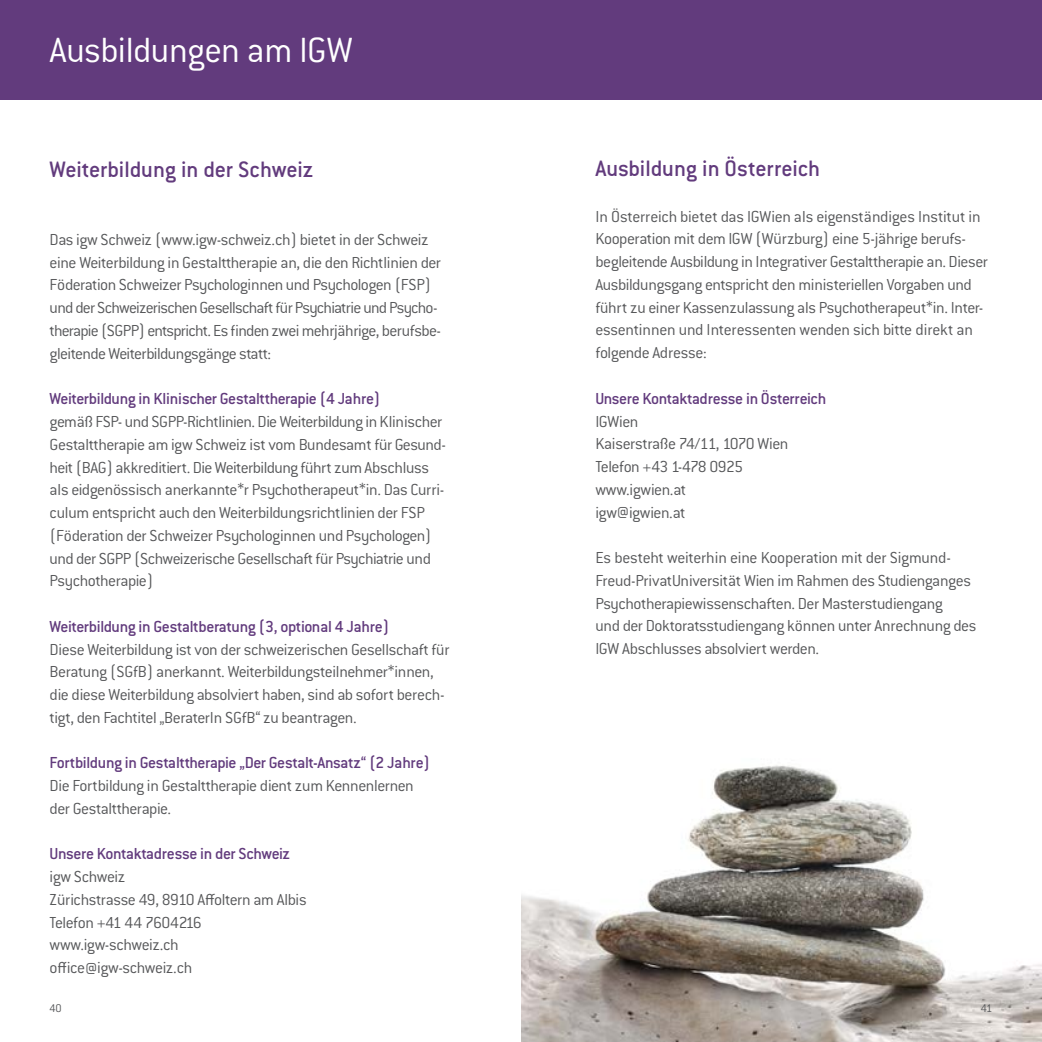
<style>
.page{position:relative;width:1042px;height:1042px;background:#fff}
.page>*{position:absolute;margin:0;border:0;box-sizing:border-box;transform-origin:0 0}
.t1{font:300 38.5px "Conduit ITC Std";letter-spacing:-.015em;color:#fff}
.t2{font:500 24.5px "Conduit ITC Std";letter-spacing:-.005em;color:#623b7d}
.Copy{font:300 17.5px/22.8px "Conduit ITC Std";letter-spacing:-.025em;color:#57585a}
.Copy_bold{font:500 17.5px "Conduit ITC Std";letter-spacing:-.025em;color:#623b7d}
.Copy-2{font:300 12.25px "Conduit ITC Std";color:#57585a}
</style>
<div class="page">
<img style="left:521px;top:765px;width:521px;height:277px">
<div style="left:0;top:0;width:1042px;height:99px;background:#623b7d"></div>
<p class="t1" style="left:50px;top:27px;width:305px">Ausbildungen am IGW</p>
<p class="t2" style="left:50px;top:154px;width:265px">Weiterbildung in der Schweiz</p>
<p class="Copy" style="left:50px;top:228px;width:393px">Das igw Schweiz (www.igw-schweiz.ch) bietet in der Schweiz eine Weiterbildung in Gestalttherapie an, die den Richtlinien der Föderation Schweizer Psychologinnen und Psychologen (FSP) und der Schweizerischen Gesellschaft für Psychiatrie und Psycho&shy;therapie (SGPP) entspricht. Es finden zwei mehrjährige, berufsbe&shy;gleitende Weiterbildungsgänge statt:</p>
<p class="Copy_bold" style="left:50px;top:388px;width:332px">Weiterbildung in Klinischer Gestalttherapie (4 Jahre)</p>
<p class="Copy" style="left:50px;top:410px;width:398px">gemäß FSP- und SGPP-Richtlinien. Die Weiterbildung in Klinischer Gestalttherapie am igw Schweiz ist vom Bundesamt für Gesund&shy;heit (BAG) akkreditiert. Die Weiterbildung führt zum Abschluss als eidgenössisch anerkannte*r Psychotherapeut*in. Das Curri&shy;culum entspricht auch den Weiterbildungsrichtlinien der FSP (Föderation der Schweizer Psychologinnen und Psychologen) und der SGPP (Schweizerische Gesellschaft für Psychiatrie und Psychotherapie)</p>
<p class="Copy_bold" style="left:50px;top:616px;width:341px">Weiterbildung in Gestaltberatung (3, optional 4 Jahre)</p>
<p class="Copy" style="left:50px;top:637px;width:401px">Diese Weiterbildung ist von der schweizerischen Gesellschaft für Beratung (SGfB) anerkannt. Weiterbildungsteilnehmer*innen, die diese Weiterbildung absolviert haben, sind ab sofort berech&shy;tigt, den Fachtitel „BeraterIn SGfB“ zu beantragen.</p>
<p class="Copy_bold" style="left:50px;top:752px;width:382px">Fortbildung in Gestalttherapie „Der Gestalt-Ansatz“ (2 Jahre)</p>
<p class="Copy" style="left:50px;top:774px;width:366px">Die Fortbildung in Gestalttherapie dient zum Kennenlernen der Gestalttherapie.</p>
<p class="Copy_bold" style="left:50px;top:843px;width:242px">Unsere Kontaktadresse in der Schweiz</p>
<p class="Copy" style="left:50px;top:865px;width:77px">igw Schweiz</p>
<p class="Copy" style="left:50px;top:887px;width:259px">Zürichstrasse 49, 8910 Affoltern am Albis</p>
<p class="Copy" style="left:50px;top:910px;width:154px">Telefon +41 44 7604216</p>
<p class="Copy" style="left:50px;top:933px;width:131px">www.igw-schweiz.ch</p>
<p class="Copy" style="left:50px;top:956px;width:144px">office@igw-schweiz.ch</p>
<p class="t2" style="left:595px;top:154px;width:226px">Ausbildung in Österreich</p>
<p class="Copy" style="left:595px;top:204px;width:394px">In Österreich bietet das IGWien als eigenständiges Institut in Kooperation mit dem IGW (Würzburg) eine 5-jährige berufs&shy;begleitende Ausbildung in Integrativer Gestalttherapie an. Dieser Ausbildungsgang entspricht den ministeriellen Vorgaben und führt zu einer Kassenzulassung als Psychotherapeut*in. Inter&shy;essentinnen und Interessenten wenden sich bitte direkt an folgende Adresse:</p>
<p class="Copy_bold" style="left:595px;top:388px;width:232px">Unsere Kontaktadresse in Österreich</p>
<p class="Copy" style="left:595px;top:409px;width:44px">IGWien</p>
<p class="Copy" style="left:595px;top:432px;width:194px">Kaiserstraße 74/11, 1070 Wien</p>
<p class="Copy" style="left:595px;top:455px;width:149px">Telefon +43 1-478 0925</p>
<p class="Copy" style="left:595px;top:477px;width:92px">www.igwien.at</p>
<p class="Copy" style="left:595px;top:500px;width:92px">igw@igwien.at</p>
<p class="Copy" style="left:595px;top:546px;width:383px">Es besteht weiterhin eine Kooperation mit der Sigmund-Freud-PrivatUniversität Wien im Rahmen des Studienganges Psychotherapiewissenschaften. Der Masterstudiengang<br>und der Doktoratsstudiengang können unter Anrechnung des IGW Abschlusses absolviert werden.</p>
<p class="Copy-2" style="left:50px;top:1001px;width:14px">40</p>
<p class="Copy-2" style="left:981px;top:1001px;width:13px">41</p>
</div>
